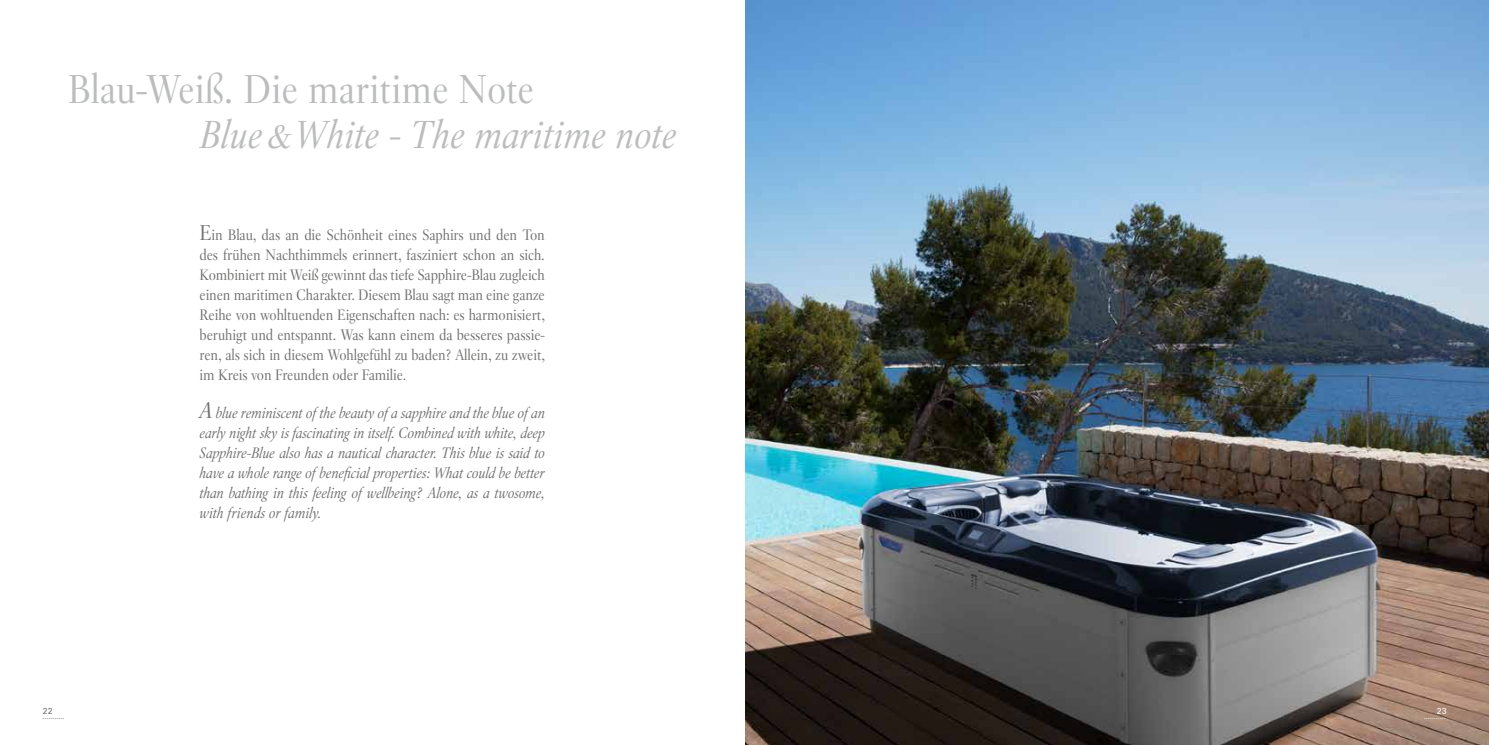
<style>
.page{position:relative;width:1489px;height:745px;background:#fff}
.page>*{position:absolute;margin:0;border:0;box-sizing:border-box;transform-origin:0 0}
.t1{font:40px "Villeroy Boch";color:#bbbcbd}
.t2{font:italic 38.75px "Villeroy Boch";color:#bbbcbd}
.t3{font:15px/20px "Villeroy Boch";letter-spacing:-.01em;color:#6f6f6e;text-align:justify}
.t4{font:italic 15px/20px "Villeroy Boch";letter-spacing:-.01em;color:#6f6f6e;text-align:justify}
.t5{font:italic 8.75px "Villeroy Boch";color:#6f6f6e}
.t6{font:italic 8.75px "Villeroy Boch";color:#fff}
.t7{font:8.75px "Univers";color:#6f6f6e}
.t8{font:8.75px "Univers";color:#fff}
.s1{font-size:21.25px}
.s2{font-size:22.5px}
</style>
<div class="page">
<img style="left:745px;top:0;width:743px;height:744px">
<h1 class="t1" style="left:68px;top:63px;width:468px">Blau-Weiß. Die maritime Note</h1>
<h2 class="t2" style="left:200px;top:110px;width:478px">Blue&amp;White - The maritime note</h2>
<p class="t7" style="left:43px;top:705px;width:11px">22</p>
<p class="t5" style="left:43px;top:709px;width:23px">...........</p>
<p class="t3" style="left:199px;top:225px;width:347px"><span class="s1">E</span>in Blau, das an die Schönheit eines Saphirs und den Ton des frühen Nachthimmels erinnert, fasziniert schon an sich.<br>Kombiniert mit Weiß gewinnt das tiefe Sapphire-Blau zugleich einen maritimen Charakter. Diesem Blau sagt man eine ganze Reihe von wohltuenden Eigenschaften nach: es harmonisiert, beruhigt und entspannt. Was kann einem da besseres passie&shy;ren, als sich in diesem Wohlgefühl zu baden? Allein, zu zweit, im Kreis von Freunden oder Familie.</p>
<p class="t4" style="left:199px;top:402px;width:347px"><span class="s2">A</span> blue reminiscent of the beauty of a sapphire and the blue of an early night sky is fascinating in itself. Combined with white, deep Sapphire-Blue also has a nautical character. This blue is said to have a whole range of beneficial properties: What could be better than bathing in this feeling of wellbeing? Alone, as a twosome, with friends or family.</p>
<p class="t8" style="left:1436px;top:705px;width:11px">23</p>
<p class="t6" style="left:1424px;top:709px;width:23px">...........</p>
</div>
